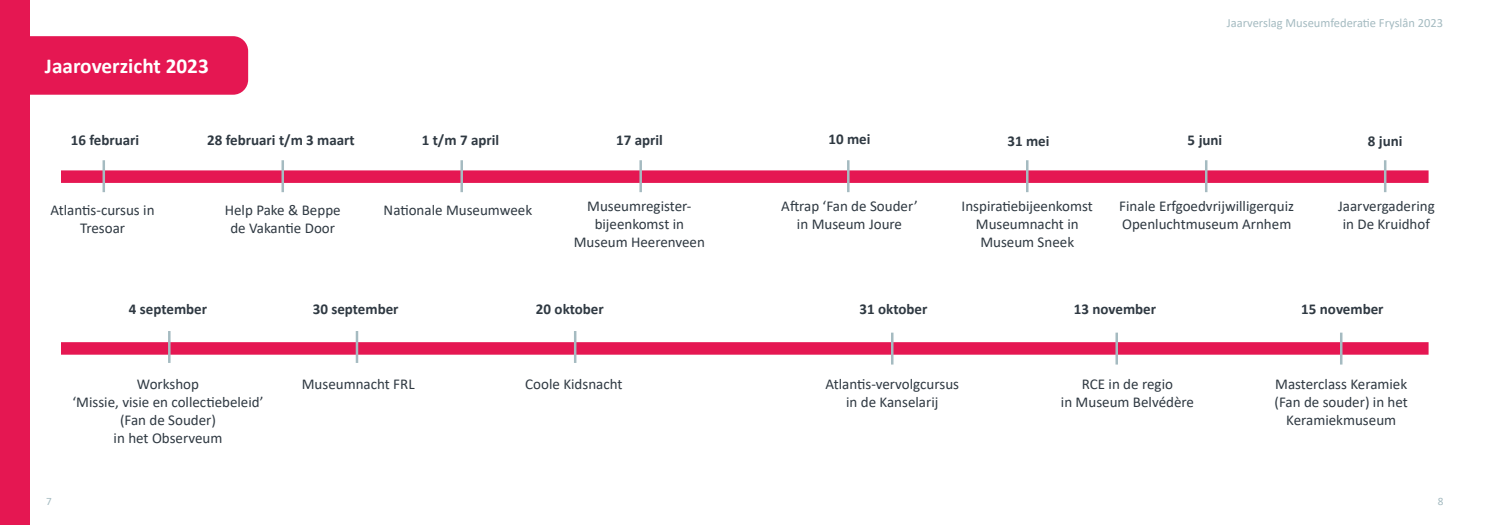
<style>
.page{position:relative;width:1489px;height:525px;background:#fff}
.page>*{position:absolute;margin:0;border:0;box-sizing:border-box;transform-origin:0 0}
.t1{font:700 21.25px "Calibri";color:#fff}
.t2{font:15px/18px "Calibri";color:#2f3942;text-align:center}
.t3{font:700 15px "Calibri";color:#2f3942}
.t4{font:12.5px "Calibri";color:#a5bbc1}
.t5{font:11.25px "Calibri";color:#a5bbc1}
</style>
<div class="page">
<div style="left:29px;top:36px;width:219px;height:59px;background:#e51752"></div>
<div style="left:61px;top:342px;width:1367px;height:12px;background:#e51752"></div>
<div style="left:61px;top:170px;width:1367px;height:13px;background:#e51752"></div>
<hr style="left:102px;top:160px;width:3px;height:32px;background:#a5bbc1">
<hr style="left:281px;top:160px;width:3px;height:32px;background:#a5bbc1">
<hr style="left:639px;top:160px;width:3px;height:32px;background:#a5bbc1">
<hr style="left:460px;top:160px;width:3px;height:32px;background:#a5bbc1">
<hr style="left:356px;top:331px;width:2px;height:32px;background:#a5bbc1">
<hr style="left:1025px;top:160px;width:3px;height:32px;background:#a5bbc1">
<hr style="left:168px;top:331px;width:2px;height:32px;background:#a5bbc1">
<hr style="left:847px;top:160px;width:2px;height:32px;background:#a5bbc1">
<hr style="left:891px;top:332px;width:2px;height:32px;background:#a5bbc1">
<hr style="left:1383px;top:160px;width:3px;height:32px;background:#a5bbc1">
<hr style="left:1339px;top:332px;width:3px;height:32px;background:#a5bbc1">
<hr style="left:574px;top:331px;width:2px;height:32px;background:#a5bbc1">
<hr style="left:1204px;top:160px;width:3px;height:32px;background:#a5bbc1">
<hr style="left:1115px;top:332px;width:2px;height:32px;background:#a5bbc1">
<div style="left:0;top:0;width:29px;height:524px;background:#e51752"></div>
<h1 class="t1" style="left:45px;top:50px;width:165px">Jaaroverzicht 2023</h1>
<p class="t4" style="left:1226px;top:14px;width:218px">Jaarverslag Museumfederatie Fryslân 2023</p>
<p class="t3" style="left:828px;top:129px;width:44px">10 mei</p>
<p class="t3" style="left:207px;top:130px;width:149px">28 februari t/m 3 maart</p>
<p class="t3" style="left:616px;top:130px;width:48px">17 april</p>
<p class="t3" style="left:422px;top:130px;width:79px">1 t/m 7 april</p>
<p class="t3" style="left:71px;top:130px;width:70px">16 februari</p>
<p class="t3" style="left:1187px;top:130px;width:36px">5 juni</p>
<p class="t3" style="left:1007px;top:130px;width:44px">31 mei</p>
<p class="t3" style="left:1367px;top:130px;width:36px">8 juni</p>
<p class="t2" style="left:50px;top:200px;width:106px">Atlantis-cursus in<br>Tresoar</p>
<p class="t2" style="left:225px;top:200px;width:117px">Help Pake &amp; Beppe de Vakantie Door</p>
<p class="t2" style="left:383px;top:200px;width:150px">Nationale Museumweek</p>
<p class="t2" style="left:573px;top:197px;width:133px">Museumregister&shy;bijeenkomst in<br>Museum Heerenveen</p>
<p class="t2" style="left:781px;top:197px;width:138px">Aftrap ‘Fan de Souder’ in Museum Joure</p>
<p class="t2" style="left:961px;top:197px;width:133px">Inspiratiebijeenkomst<br>Museumnacht in<br>Museum Sneek</p>
<p class="t2" style="left:1119px;top:197px;width:176px;text-align:left">Finale Erfgoedvrijwilligerquiz<br>Openluchtmuseum Arnhem</p>
<p class="t2" style="left:1337px;top:197px;width:98px">Jaarvergadering in De Kruidhof</p>
<p class="t3" style="left:129px;top:298px;width:80px">4 september</p>
<p class="t3" style="left:313px;top:298px;width:87px">30 september</p>
<p class="t3" style="left:536px;top:298px;width:69px">20 oktober</p>
<p class="t3" style="left:859px;top:298px;width:69px">31 oktober</p>
<p class="t3" style="left:1073px;top:298px;width:84px">13 november</p>
<p class="t3" style="left:1301px;top:298px;width:84px">15 november</p>
<p class="t2" style="left:73px;top:374px;width:192px">Workshop<br>‘Missie, visie en collectiebeleid’ (Fan de Souder)<br>in het Observeum</p>
<p class="t2" style="left:302px;top:374px;width:114px">Museumnacht FRL</p>
<p class="t2" style="left:525px;top:374px;width:99px">Coole Kidsnacht</p>
<p class="t2" style="left:825px;top:374px;width:135px">Atlantis-vervolgcursus in de Kanselarij</p>
<p class="t2" style="left:1060px;top:374px;width:135px">RCE in de regio<br>in Museum Belvédère</p>
<p class="t2" style="left:1274px;top:374px;width:135px">Masterclass Keramiek (Fan de souder) in het<br>Keramiekmuseum</p>
<p class="t5" style="left:46px;top:493px;width:7px">7</p>
<p class="t5" style="left:1437px;top:493px;width:7px">8</p>
</div>
